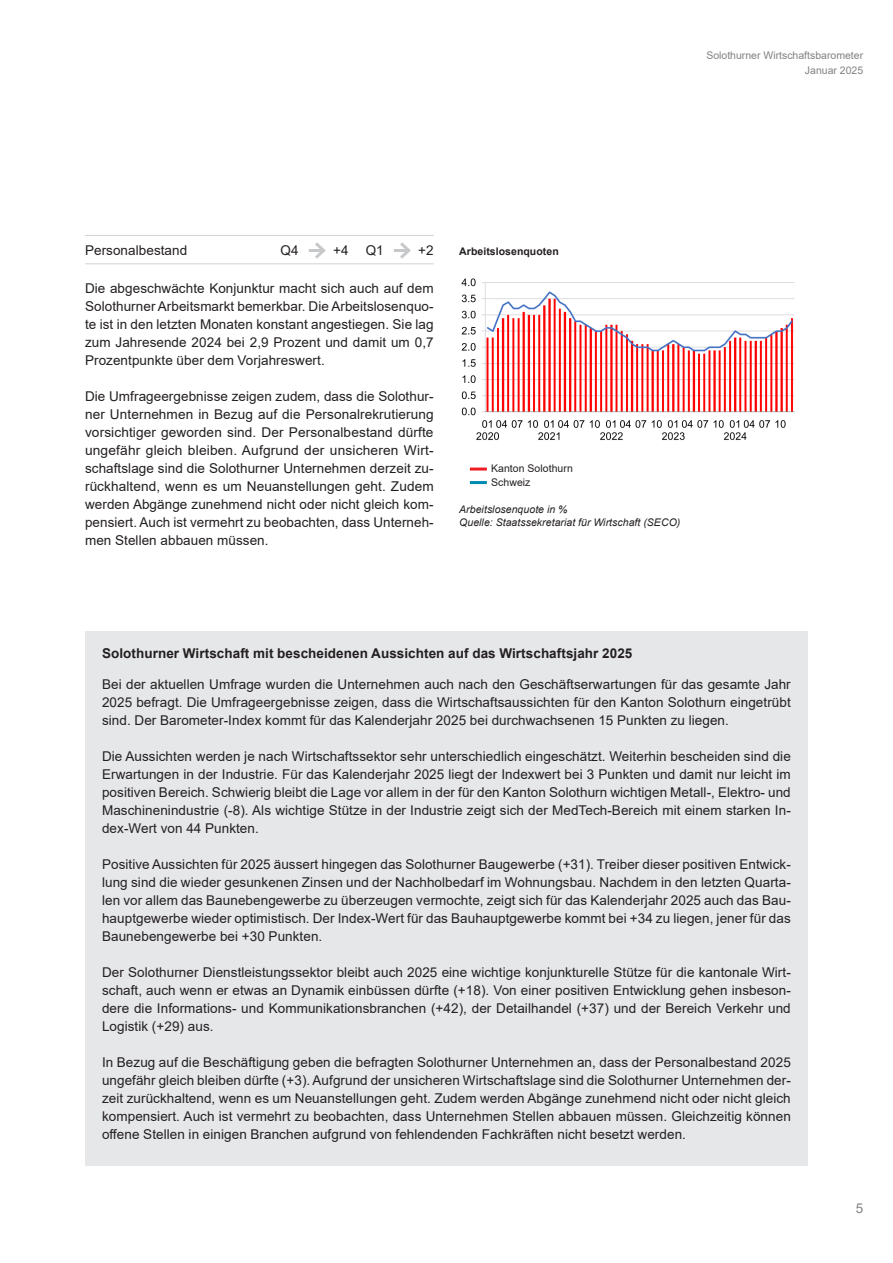
<style>
.page{position:relative;width:893px;height:1263px;background:#fff}
.page>*{position:absolute;margin:0;border:0;box-sizing:border-box;transform-origin:0 0}
._02_Grundschrift_Blocksatz{font:13.5px/18px "Arial";letter-spacing:.005em;color:#231f20;text-align:justify}
._03_Grundschrift_linksbündig{font:700 13.5px "Arial";letter-spacing:.005em;color:#231f20}
._05_Grundschrift_Linien{font:13.5px "Arial";letter-spacing:.005em;color:#231f20}
.t1{font:13.5px "Arial";color:#808285}
._07_Bildlegende{font:italic 10.5px "Arial";letter-spacing:.005em;color:#231f20}
.t2{font:10.5px/15px "Arial";color:#808285;text-align:right}
._07_Bildlegende-2{font:10.5px "Arial";letter-spacing:.005em;color:#231f20}
._07_Bildlegende-3{font:700 10.5px "Arial";letter-spacing:.005em;color:#231f20}
</style>
<div class="page">
<hr style="left:85px;top:235px;width:349px;height:1px;background:#d1d2d4">
<hr style="left:85px;top:263px;width:349px;height:1px;background:#d1d2d4">
<hr style="left:309px;top:249px;width:15px;height:3px;background:#c7c8ca">
<svg style="left:315px;top:242px;width:11px;height:17px"></svg>
<hr style="left:394px;top:249px;width:15px;height:3px;background:#c7c8ca">
<svg style="left:400px;top:242px;width:11px;height:17px"></svg>
<div style="left:85px;top:631px;width:723px;height:535px;background:#e6e7e9"></div>
<img style="left:461px;top:278px;width:334px;height:163px">
<hr style="left:470px;top:467px;width:17px;height:3px;background:#ee1d23">
<hr style="left:470px;top:481px;width:17px;height:3px;background:#008bb3">
<p class="t2" style="left:706px;top:47px;width:158px">Solothurner Wirtschaftsbarometer<br>Januar 2025</p>
<p class="_05_Grundschrift_Linien" style="left:85px;top:241px;width:104px">Personalbestand</p>
<p class="_05_Grundschrift_Linien" style="left:281px;top:241px;width:20px">Q4</p>
<p class="_05_Grundschrift_Linien" style="left:333px;top:241px;width:17px">+4</p>
<p class="_05_Grundschrift_Linien" style="left:366px;top:241px;width:20px">Q1</p>
<p class="_05_Grundschrift_Linien" style="left:418px;top:241px;width:17px">+2</p>
<p class="_02_Grundschrift_Blocksatz" style="left:85px;top:279px;width:350px">Die abgeschwächte Konjunktur macht sich auch auf dem Solothurner Arbeitsmarkt bemerkbar. Die Arbeitslosenquo&shy;te ist in den letzten Monaten konstant angestiegen. Sie lag zum Jahresende 2024 bei 2,9 Prozent und damit um 0,7<br>Prozentpunkte über dem Vorjahreswert.</p>
<p class="_02_Grundschrift_Blocksatz" style="left:85px;top:387px;width:350px">Die Umfrageergebnisse zeigen zudem, dass die Solothur&shy;ner Unternehmen in Bezug auf die Personalrekrutierung vorsichtiger geworden sind. Der Personalbestand dürfte ungefähr gleich bleiben. Aufgrund der unsicheren Wirt&shy;schaftslage sind die Solothurner Unternehmen derzeit zu&shy;rückhaltend, wenn es um Neuanstellungen geht. Zudem werden Abgänge zunehmend nicht oder nicht gleich kom&shy;pensiert. Auch ist vermehrt zu beobachten, dass Unterneh&shy;men Stellen abbauen müssen.</p>
<p class="_07_Bildlegende-3" style="left:459px;top:244px;width:101px">Arbeitslosenquoten</p>
<p class="_07_Bildlegende-2" style="left:491px;top:461px;width:83px">Kanton Solothurn</p>
<p class="_07_Bildlegende-2" style="left:491px;top:475px;width:41px">Schweiz</p>
<p class="_07_Bildlegende" style="left:459px;top:502px;width:110px">Arbeitslosenquote in %</p>
<p class="_07_Bildlegende" style="left:459px;top:516px;width:223px">Quelle: Staatssekretariat für Wirtschaft (SECO)</p>
<p class="_03_Grundschrift_linksbündig" style="left:102px;top:645px;width:532px">Solothurner Wirtschaft mit bescheidenen Aussichten auf das Wirtschaftsjahr 2025</p>
<p class="_02_Grundschrift_Blocksatz" style="left:102px;top:675px;width:690px">Bei der aktuellen Umfrage wurden die Unternehmen auch nach den Geschäftserwartungen für das gesamte Jahr 2025 befragt. Die Umfrageergebnisse zeigen, dass die Wirtschaftsaussichten für den Kanton Solothurn eingetrübt sind. Der Barometer-Index kommt für das Kalenderjahr 2025 bei durchwachsenen 15 Punkten zu liegen.</p>
<p class="_02_Grundschrift_Blocksatz" style="left:102px;top:747px;width:690px">Die Aussichten werden je nach Wirtschaftssektor sehr unterschiedlich eingeschätzt. Weiterhin bescheiden sind die Erwartungen in der Industrie. Für das Kalenderjahr 2025 liegt der Indexwert bei 3 Punkten und damit nur leicht im positiven Bereich. Schwierig bleibt die Lage vor allem in der für den Kanton Solothurn wichtigen Metall-, Elektro- und Maschinenindustrie (-8). Als wichtige Stütze in der Industrie zeigt sich der MedTech-Bereich mit einem starken In&shy;dex-Wert von 44 Punkten.</p>
<p class="_02_Grundschrift_Blocksatz" style="left:102px;top:855px;width:690px">Positive Aussichten für 2025 äussert hingegen das Solothurner Baugewerbe (+31). Treiber dieser positiven Entwick&shy;lung sind die wieder gesunkenen Zinsen und der Nachholbedarf im Wohnungsbau. Nachdem in den letzten Quarta&shy;len vor allem das Baunebengewerbe zu überzeugen vermochte, zeigt sich für das Kalenderjahr 2025 auch das Bau&shy;hauptgewerbe wieder optimistisch. Der Index-Wert für das Bauhauptgewerbe kommt bei +34 zu liegen, jener für das Baunebengewerbe bei +30 Punkten.</p>
<p class="_02_Grundschrift_Blocksatz" style="left:102px;top:963px;width:690px">Der Solothurner Dienstleistungssektor bleibt auch 2025 eine wichtige konjunkturelle Stütze für die kantonale Wirt&shy;schaft, auch wenn er etwas an Dynamik einbüssen dürfte (+18). Von einer positiven Entwicklung gehen insbeson&shy;dere die Informations- und Kommunikationsbranchen (+42), der Detailhandel (+37) und der Bereich Verkehr und Logistik (+29) aus.</p>
<p class="_02_Grundschrift_Blocksatz" style="left:102px;top:1053px;width:690px">In Bezug auf die Beschäftigung geben die befragten Solothurner Unternehmen an, dass der Personalbestand 2025 ungefähr gleich bleiben dürfte (+3). Aufgrund der unsicheren Wirtschaftslage sind die Solothurner Unternehmen der&shy;zeit zurückhaltend, wenn es um Neuanstellungen geht. Zudem werden Abgänge zunehmend nicht oder nicht gleich kompensiert. Auch ist vermehrt zu beobachten, dass Unternehmen Stellen abbauen müssen. Gleichzeitig können offene Stellen in einigen Branchen aufgrund von fehlendenden Fachkräften nicht besetzt werden.</p>
<p class="t1" style="left:856px;top:1199px;width:9px">5</p>
</div>
